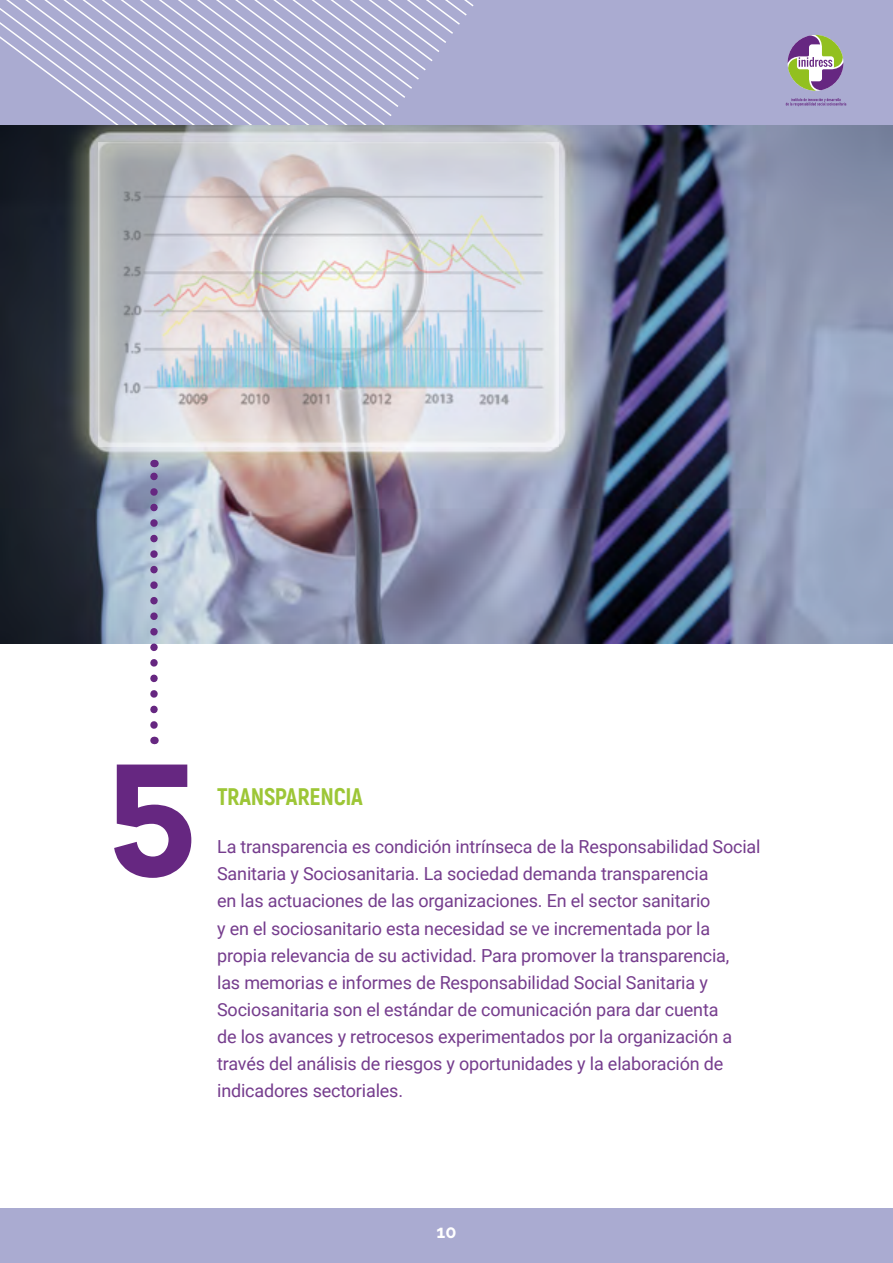
<style>
.page{position:relative;width:893px;height:1263px;background:#fff}
.page>*{position:absolute;margin:0;border:0;box-sizing:border-box;transform-origin:0 0}
.t1{font:700 150px "Arvo";color:#662781}
.t2{font:800 24px "Akrobat";letter-spacing:-.01em;color:#92c020}
.t3{font:18px/27px "Roboto";letter-spacing:-.01em;color:#662781}
.t4{font:700 18px "Raleway";color:#fff}
</style>
<div class="page">
<img style="left:0;top:125px;width:893px;height:519px">
<div style="left:0;top:0;width:893px;height:125px;background:#aaabd1"></div>
<svg style="left:0;top:0;width:474px;height:125px"></svg>
<div style="left:0;top:1209px;width:893px;height:54px;background:#aaabd1"></div>
<svg style="left:787px;top:35px;width:56px;height:56px"></svg>
<svg style="left:786px;top:98px;width:60px;height:8px"></svg>
<svg style="left:98px;top:142px;width:460px;height:304px;background:#cfd3d9"></svg>
<svg style="left:150px;top:460px;width:8px;height:265px"></svg>
<h1 class="t1" style="left:106px;top:727px;width:90px">5</h1>
<h2 class="t2" style="left:217px;top:781px;width:147px">TRANSPARENCIA</h2>
<p class="t3" style="left:217px;top:833px;width:545px">La transparencia es condición intrínseca de la Responsabilidad Social Sanitaria y Sociosanitaria. La sociedad demanda transparencia<br>en las actuaciones de las organizaciones. En el sector sanitario<br>y en el sociosanitario esta necesidad se ve incrementada por la propia relevancia de su actividad. Para promover la transparencia,<br>las memorias e informes de Responsabilidad Social Sanitaria y Sociosanitaria son el estándar de comunicación para dar cuenta<br>de los avances y retrocesos experimentados por la organización a través del análisis de riesgos y oportunidades y la elaboración de indicadores sectoriales.</p>
<p class="t4" style="left:436px;top:1221px;width:21px">10</p>
</div>
